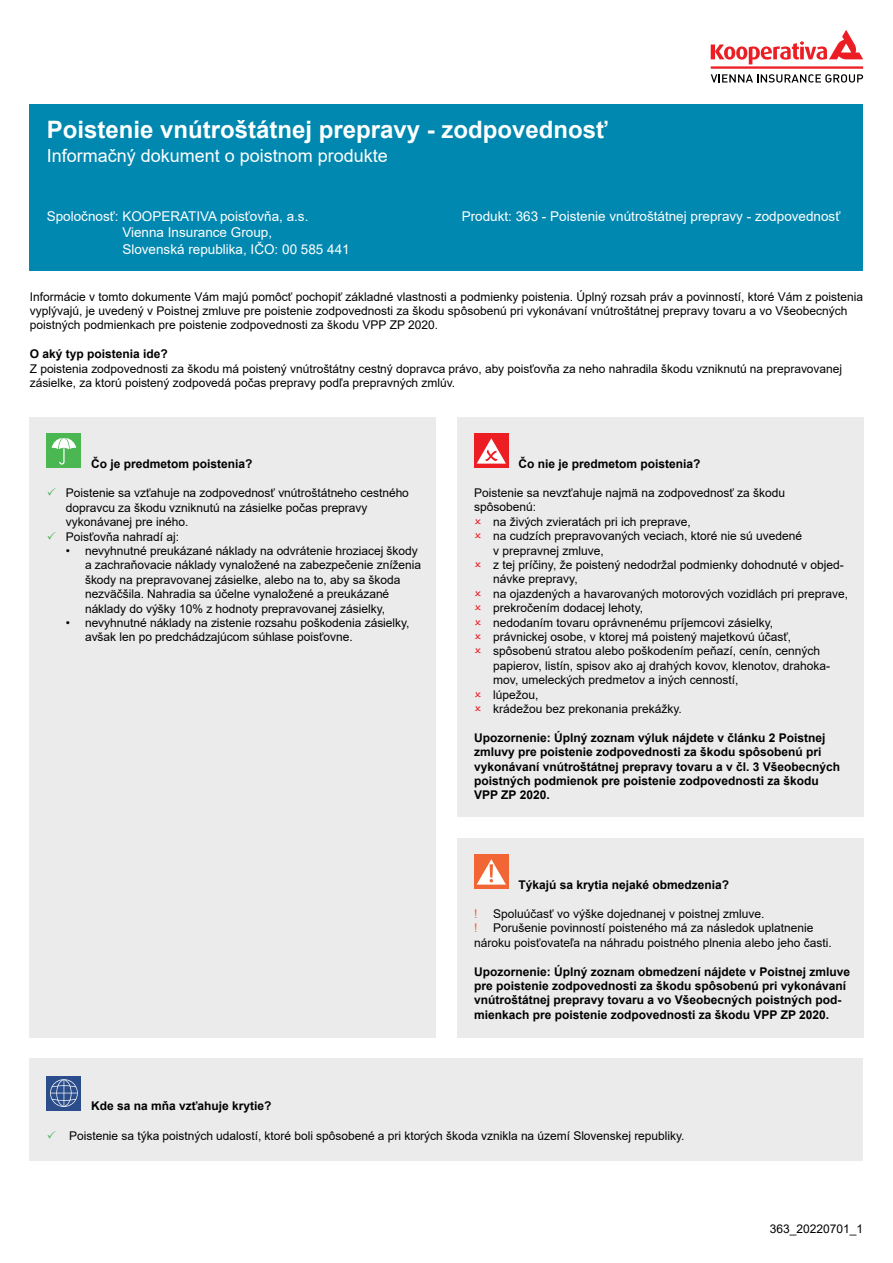
<style>
.page{position:relative;width:893px;height:1263px;background:#fff}
.page>*{position:absolute;margin:0;border:0;box-sizing:border-box;transform-origin:0 0}
.t1{font:700 24px "Arial";color:#fff}
.t2{font:18px "Arial";color:#fff}
.t3{font:13.5px/16.2px "Arial";color:#fff}
.t4{font:12px/14.4px "Arial";color:#000}
.t5{font:700 12px/14.4px "Arial";color:#000}
.t6{font:12px "Arial";color:#f26534}
</style>
<div class="page">
<svg style="left:711px;top:30px;width:152px;height:34px"></svg>
<hr style="left:711px;top:66px;width:152px;height:3px;background:#ed1d24">
<svg style="left:711px;top:74px;width:152px;height:9px"></svg>
<div style="left:30px;top:104px;width:833px;height:167px;background:#0088b0"></div>
<div style="left:30px;top:417px;width:406px;height:620px;background:#ebebec"></div>
<div style="left:47px;top:434px;width:34px;height:34px;background:#4bb752"></div>
<svg style="left:52px;top:438px;width:24px;height:27px"></svg>
<div style="left:457px;top:417px;width:406px;height:399px;background:#ebebec"></div>
<div style="left:474px;top:434px;width:34px;height:34px;background:#ed1d24"></div>
<svg style="left:477px;top:438px;width:29px;height:26px"></svg>
<div style="left:457px;top:838px;width:406px;height:199px;background:#ebebec"></div>
<div style="left:474px;top:855px;width:34px;height:34px;background:#f26534"></div>
<svg style="left:477px;top:859px;width:29px;height:25px"></svg>
<div style="left:30px;top:1059px;width:833px;height:102px;background:#ebebec"></div>
<div style="left:47px;top:1076px;width:34px;height:34px;background:#2b4d8c"></div>
<svg style="left:50px;top:1079px;width:28px;height:28px"></svg>
<h1 class="t1" style="left:47px;top:113px;width:562px">Poistenie vnútroštátnej prepravy - zodpovednosť</h1>
<h2 class="t2" style="left:47px;top:143px;width:343px">Informačný dokument o poistnom produkte</h2>
<p class="t3" style="left:47px;top:208px;width:263px">Spoločnosť: KOOPERATIVA poisťovňa, a.s.</p>
<p class="t3" style="left:462px;top:208px;width:380px">Produkt: 363 - Poistenie vnútroštátnej prepravy - zodpovednosť</p>
<p class="t3" style="left:122px;top:224px;width:229px">Vienna Insurance Group,<br>Slovenská republika, IČO: 00 585 441</p>
<p class="t4" style="left:30px;top:289px;width:835px">Informácie v tomto dokumente Vám majú pomôcť pochopiť základné vlastnosti a podmienky poistenia. Úplný rozsah práv a povinností, ktoré Vám z poistenia vyplývajú, je uvedený v Poistnej zmluve pre poistenie zodpovednosti za škodu spôsobenú pri vykonávaní vnútroštátnej prepravy tovaru a vo Všeobecných poistných podmienkach pre poistenie zodpovednosti za škodu VPP ZP 2020.</p>
<p class="t5" style="left:30px;top:347px;width:140px">O aký typ poistenia ide?</p>
<p class="t4" style="left:30px;top:361px;width:814px">Z poistenia zodpovednosti za škodu má poistený vnútroštátny cestný dopravca právo, aby poisťovňa za neho nahradila škodu vzniknutú na prepravovanej zásielke, za ktorú poistený zodpovedá počas prepravy podľa prepravných zmlúv.</p>
<p class="t5" style="left:91px;top:457px;width:163px">Čo je predmetom poistenia?</p>
<p class="t5" style="left:518px;top:457px;width:184px">Čo nie je predmetom poistenia?</p>
<p class="t4" style="left:474px;top:485px;width:313px">Poistenie sa nevzťahuje najmä na zodpovednosť za škodu</p>
<p class="t4" style="left:474px;top:500px;width:64px">spôsobenú:</p>
<p class="t4" style="left:493px;top:514px;width:199px">na živých zvieratách pri ich preprave,</p>
<p class="t4" style="left:493px;top:529px;width:310px">na cudzích prepravovaných veciach, ktoré nie sú uvedené</p>
<p class="t4" style="left:493px;top:543px;width:112px">v prepravnej zmluve,</p>
<p class="t4" style="left:493px;top:557px;width:352px">z tej príčiny, že poistený nedodržal podmienky dohodnuté v objed-</p>
<p class="t4" style="left:493px;top:572px;width:86px">návke prepravy,</p>
<p class="t4" style="left:493px;top:586px;width:356px">na ojazdených a havarovaných motorových vozidlách pri preprave,</p>
<p class="t4" style="left:493px;top:601px;width:151px">prekročením dodacej lehoty,</p>
<p class="t4" style="left:493px;top:615px;width:281px">nedodaním tovaru oprávnenému príjemcovi zásielky,</p>
<p class="t4" style="left:493px;top:629px;width:299px">právnickej osobe, v ktorej má poistený majetkovú účasť,</p>
<p class="t4" style="left:493px;top:644px;width:328px">spôsobenú stratou alebo poškodením peňazí, cenín, cenných</p>
<p class="t4" style="left:493px;top:658px;width:338px">papierov, listín, spisov ako aj drahých kovov, klenotov, drahoka-</p>
<p class="t4" style="left:493px;top:673px;width:247px">mov, umeleckých predmetov a iných cenností,</p>
<p class="t4" style="left:493px;top:687px;width:47px">lúpežou,</p>
<p class="t4" style="left:493px;top:701px;width:190px">krádežou bez prekonania prekážky.</p>
<p class="t5" style="left:474px;top:730px;width:368px">Upozornenie: Úplný zoznam výluk nájdete v článku 2 Poistnej zmluvy pre poistenie zodpovednosti za škodu spôsobenú pri vykonávaní vnútroštátnej prepravy tovaru a v čl. 3 Všeobecných poistných podmienok pre poistenie zodpovednosti za škodu VPP ZP 2020.</p>
<p class="t4" style="left:66px;top:486px;width:345px">Poistenie sa vzťahuje na zodpovednosť vnútroštátneho cestného dopravcu za škodu vzniknutú na zásielke počas prepravy vykonávanej pre iného.<br>Poisťovňa nahradí aj:</p>
<p class="t4" style="left:85px;top:543px;width:338px;text-indent:-19px">• nevyhnutné preukázané náklady na odvrátenie hroziacej škody a zachraňovacie náklady vynaložené na zabezpečenie zníženia škody na prepravovanej zásielke, alebo na to, aby sa škoda nezväčšila. Nahradia sa účelne vynaložené a preukázané náklady do výšky 10% z hodnoty prepravovanej zásielky,</p>
<p class="t4" style="left:85px;top:615px;width:326px;text-indent:-19px">• nevyhnutné náklady na zistenie rozsahu poškodenia zásielky, avšak len po predchádzajúcom súhlase poisťovne.</p>
<p class="t5" style="left:518px;top:878px;width:212px">Týkajú sa krytia nejaké obmedzenia?</p>
<p class="t5" style="left:91px;top:1099px;width:182px">Kde sa na mňa vzťahuje krytie?</p>
<p class="t6" style="left:474px;top:905px;width:5px">!</p>
<p class="t4" style="left:493px;top:906px;width:273px">Spoluúčasť vo výške dojednanej v poistnej zmluve.</p>
<p class="t6" style="left:474px;top:920px;width:5px">!</p>
<p class="t4" style="left:474px;top:921px;width:359px;text-align:center">Porušenie povinností poisteného má za následok uplatnenie nároku poisťovateľa na náhradu poistného plnenia alebo jeho časti.</p>
<p class="t5" style="left:474px;top:964px;width:377px">Upozornenie: Úplný zoznam obmedzení nájdete v Poistnej zmluve pre poistenie zodpovednosti za škodu spôsobenú pri vykonávaní vnútroštátnej prepravy tovaru a vo Všeobecných poistných pod&shy;mienkach pre poistenie zodpovednosti za škodu VPP ZP 2020.</p>
<p class="t4" style="left:69px;top:1129px;width:617px">Poistenie sa týka poistných udalostí, ktoré boli spôsobené a pri ktorých škoda vznikla na území Slovenskej republiky.</p>
<p class="t4" style="left:770px;top:1222px;width:95px">363_20220701_1</p>
</div>
